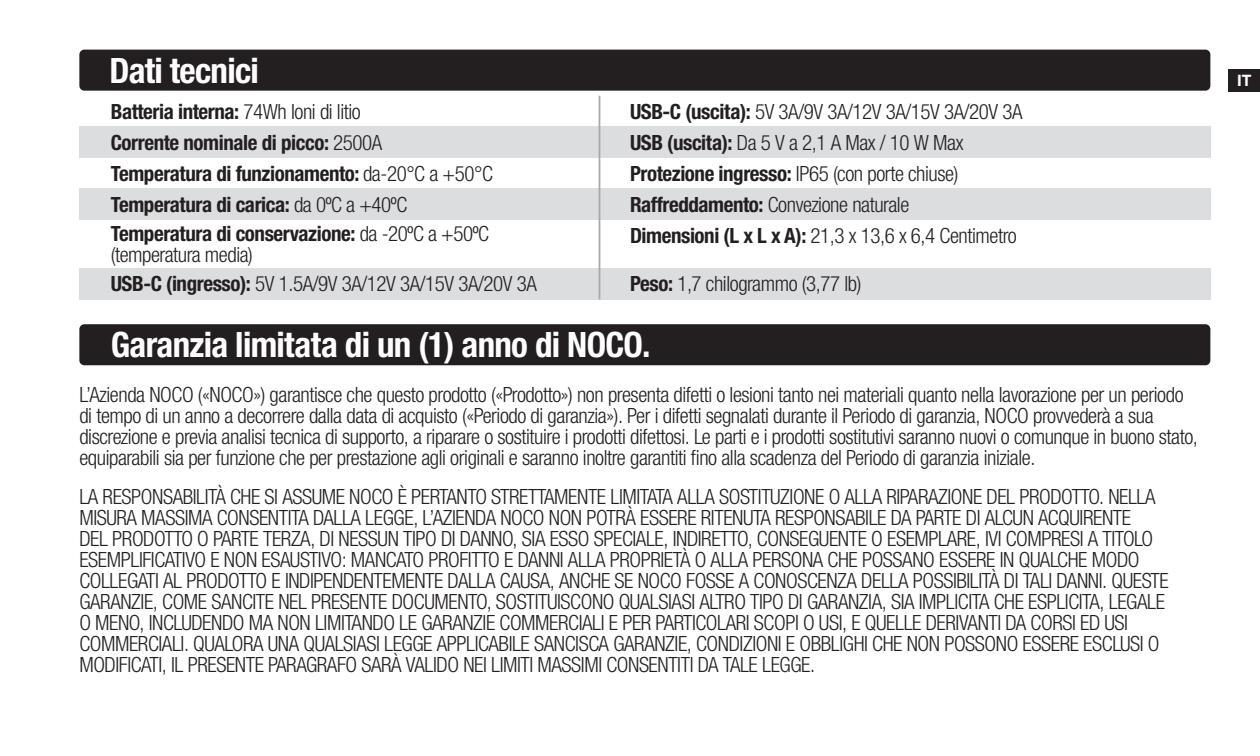
<style>
.page{position:relative;width:1260px;height:756px;background:#fff}
.page>*{position:absolute;margin:0;border:0;box-sizing:border-box;transform-origin:0 0}
.t1{font:700 condensed 35px "Helvetica Neue LTW1 G";letter-spacing:-.02em;color:#fff}
.Front_Page{font:300 condensed 21px/21px "Helvetica Neue LTW1 G";letter-spacing:-.02em;color:#231f20}
.NOCO_HN_Cond-Text{font:300 condensed 21px/21px "Helvetica Neue LTW1 G";letter-spacing:-.02em;color:#231f20}
.NOCO_HN_Cond-Text-2{font:700 condensed 21px "Helvetica Neue LTW1 G";letter-spacing:-.02em;color:#231f20}
.t2{font:700 15.75px "Helvetica Neue LT Std";color:#fff}
.s1{font-weight:300}
.s2{font-weight:700}
</style>
<div class="page">
<div style="left:1228px;top:69px;width:32px;height:23px;background:#231f20"></div>
<div style="left:79px;top:324px;width:1131px;height:41px;background:#231f20;border-radius:5px"></div>
<div style="left:79px;top:50px;width:1131px;height:41px;background:#231f20;border-radius:5px"></div>
<div style="left:79px;top:127px;width:1131px;height:31px;background:#dcdddf"></div>
<div style="left:79px;top:189px;width:1131px;height:31px;background:#dcdddf"></div>
<div style="left:79px;top:268px;width:1131px;height:32px;background:#dcdddf"></div>
<hr style="left:599px;top:96px;width:1px;height:204px;background:#a6a8ab">
<p class="t1" style="left:109px;top:49px;width:151px">Dati tecnici</p>
<p class="NOCO_HN_Cond-Text-2" style="left:111px;top:99px;width:252px">Batteria interna: <span class="s1">74Wh Ioni di litio</span></p>
<p class="NOCO_HN_Cond-Text" style="left:630px;top:101px;width:394px"><span class="s2">USB-C (uscita):</span> 5V 3A/9V 3A/12V 3A/15V 3A/20V 3A</p>
<p class="NOCO_HN_Cond-Text-2" style="left:111px;top:130px;width:273px">Corrente nominale di picco: <span class="s1">2500A</span></p>
<p class="NOCO_HN_Cond-Text" style="left:630px;top:132px;width:335px"><span class="s2">USB (uscita):</span> Da 5 V a 2,1 A Max / 10 W Max</p>
<p class="NOCO_HN_Cond-Text-2" style="left:111px;top:161px;width:384px">Temperatura di funzionamento: <span class="s1">da-20°C a +50°C</span></p>
<p class="NOCO_HN_Cond-Text" style="left:630px;top:163px;width:330px"><span class="s2">Protezione ingresso:</span> IP65 (con porte chiuse)</p>
<p class="NOCO_HN_Cond-Text-2" style="left:111px;top:192px;width:298px">Temperatura di carica: <span class="s1">da 0ºC a +40ºC</span></p>
<p class="NOCO_HN_Cond-Text" style="left:630px;top:194px;width:281px"><span class="s2">Raffreddamento:</span> Convezione naturale</p>
<p class="NOCO_HN_Cond-Text" style="left:111px;top:223px;width:380px"><span class="s2">Temperatura di conservazione:</span> da -20ºC a +50ºC (temperatura media)</p>
<p class="NOCO_HN_Cond-Text" style="left:630px;top:225px;width:388px"><span class="s2">Dimensioni (L x L x A):</span> 21,3 x 13,6 x 6,4 Centimetro</p>
<p class="NOCO_HN_Cond-Text" style="left:111px;top:274px;width:428px"><span class="s2">USB-C (ingresso):</span> 5V 1.5A/9V 3A/12V 3A/15V 3A/20V 3A</p>
<p class="NOCO_HN_Cond-Text" style="left:630px;top:274px;width:233px"><span class="s2">Peso:</span> 1,7 chilogrammo (3,77 lb)</p>
<p class="t1" style="left:111px;top:324px;width:541px">Garanzia limitata di un (1) anno di NOCO.</p>
<p class="Front_Page" style="left:79px;top:384px;width:1120px">L’Azienda NOCO («NOCO») garantisce che questo prodotto («Prodotto») non presenta difetti o lesioni tanto nei materiali quanto nella lavorazione per un periodo di tempo di un anno a decorrere dalla data di acquisto («Periodo di garanzia»). Per i difetti segnalati durante il Periodo di garanzia, NOCO provvederà a sua discrezione e previa analisi tecnica di supporto, a riparare o sostituire i prodotti difettosi. Le parti e i prodotti sostitutivi saranno nuovi o comunque in buono stato, equiparabili sia per funzione che per prestazione agli originali e saranno inoltre garantiti fino alla scadenza del Periodo di garanzia iniziale.</p>
<p class="Front_Page" style="left:79px;top:486px;width:1091px">LA RESPONSABILITÀ CHE SI ASSUME NOCO È PERTANTO STRETTAMENTE LIMITATA ALLA SOSTITUZIONE O ALLA RIPARAZIONE DEL PRODOTTO. NELLA MISURA MASSIMA CONSENTITA DALLA LEGGE, L’AZIENDA NOCO NON POTRÀ ESSERE RITENUTA RESPONSABILE DA PARTE DI ALCUN ACQUIRENTE<br>DEL PRODOTTO O PARTE TERZA, DI NESSUN TIPO DI DANNO, SIA ESSO SPECIALE, INDIRETTO, CONSEGUENTE O ESEMPLARE, IVI COMPRESI A TITOLO ESEMPLIFICATIVO E NON ESAUSTIVO: MANCATO PROFITTO E DANNI ALLA PROPRIETÀ O ALLA PERSONA CHE POSSANO ESSERE IN QUALCHE MODO COLLEGATI AL PRODOTTO E INDIPENDENTEMENTE DALLA CAUSA, ANCHE SE NOCO FOSSE A CONOSCENZA DELLA POSSIBILITÀ DI TALI DANNI. QUESTE GARANZIE, COME SANCITE NEL PRESENTE DOCUMENTO, SOSTITUISCONO QUALSIASI ALTRO TIPO DI GARANZIA, SIA IMPLICITA CHE ESPLICITA, LEGALE O MENO, INCLUDENDO MA NON LIMITANDO LE GARANZIE COMMERCIALI E PER PARTICOLARI SCOPI O USI, E QUELLE DERIVANTI DA CORSI ED USI COMMERCIALI. QUALORA UNA QUALSIASI LEGGE APPLICABILE SANCISCA GARANZIE, CONDIZIONI E OBBLIGHI CHE NON POSSONO ESSERE ESCLUSI O MODIFICATI, IL PRESENTE PARAGRAFO SARÀ VALIDO NEI LIMITI MASSIMI CONSENTITI DA TALE LEGGE.</p>
<p class="t2" style="left:1237px;top:70px;width:16px">IT</p>
</div>
